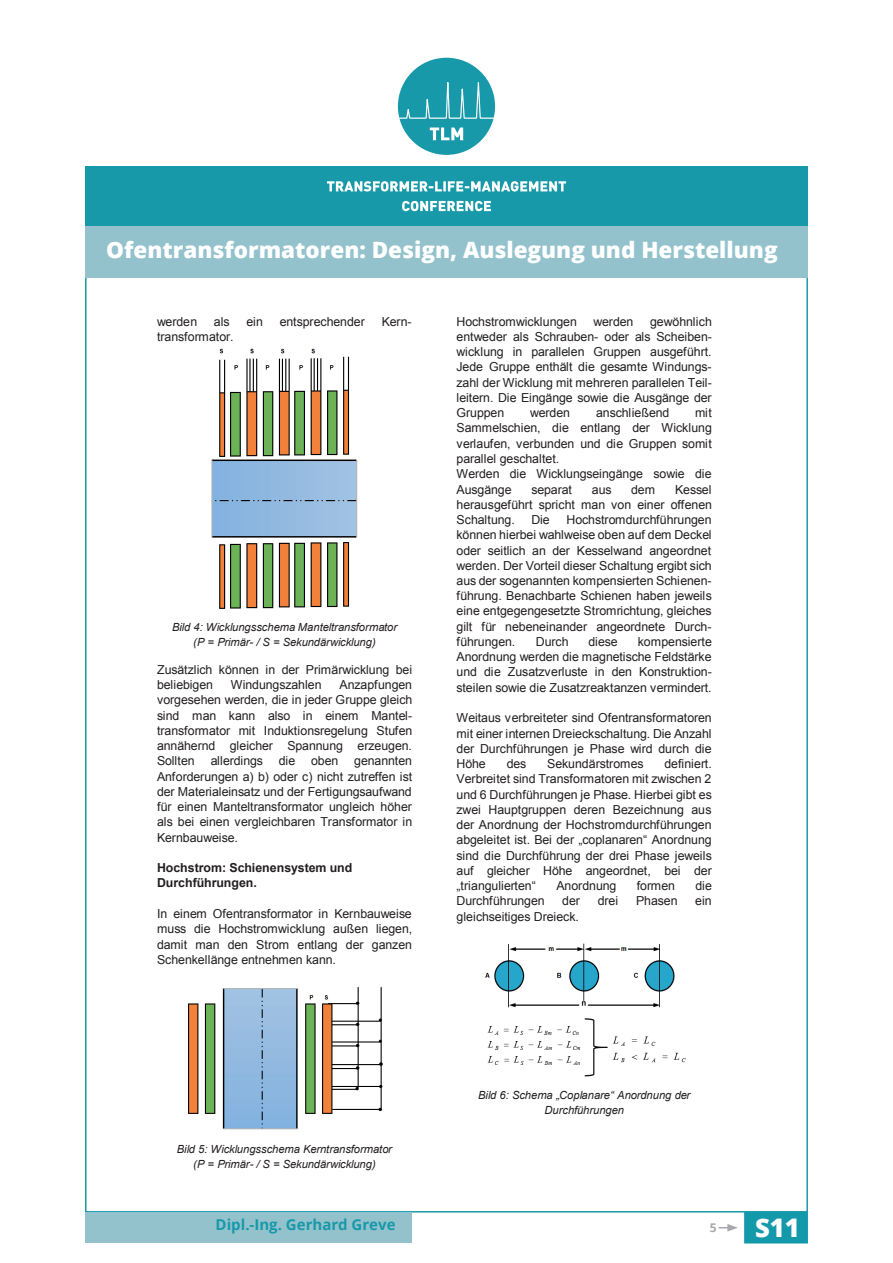
<style>
.page{position:relative;width:893px;height:1263px;background:#fff}
.page>*{position:absolute;margin:0;border:0;box-sizing:border-box;transform-origin:0 0}
.t1{font:800 25.65px "Open Sans";color:#fff}
.t2{font:800 22.5px "Open Sans";color:#fff}
.t3{font:700 15px "Open Sans";color:#1899a9}
.t4{font:12.45px/15.3px "Arial";letter-spacing:-.01em;color:#231f20;text-align:justify}
.t5{font:700 12.45px/15.3px "Arial";letter-spacing:-.01em;color:#231f20}
.t6{font:700 12px "Open Sans";color:#a8a9ad}
.t7{font:italic 11.25px/14.7px "Arial";letter-spacing:-.005em;color:#231f20;text-align:center}
</style>
<div class="page">
<div style="left:744px;top:1212px;width:64px;height:31px;background:#1499ab"></div>
<svg style="left:719px;top:1224px;width:19px;height:7px"></svg>
<div style="left:85px;top:1212px;width:327px;height:31px;background:#93c2cd"></div>
<img style="left:211px;top:348px;width:147px;height:261px">
<img style="left:188px;top:987px;width:195px;height:143px">
<img style="left:485px;top:943px;width:201px;height:134px">
<div style="left:85px;top:225px;width:723px;height:53px;background:#93c2cd"></div>
<div style="left:398px;top:58px;width:97px;height:97px;background:#1899a9;border-radius:50%"></div>
<svg style="left:397px;top:82px;width:99px;height:39px"></svg>
<svg style="left:430px;top:128px;width:33px;height:12px"></svg>
<div style="left:85px;top:167px;width:723px;height:59px;background:#1899a9"></div>
<svg style="left:327px;top:181px;width:239px;height:11px"></svg>
<svg style="left:402px;top:201px;width:89px;height:10px"></svg>
<h2 class="t2" style="left:106px;top:233px;width:673px">Ofentransformatoren: Design, Auslegung und Herstellung</h2>
<p class="t4" style="left:157px;top:314px;width:42px">werden</p>
<p class="t4" style="left:214px;top:314px;width:17px">als</p>
<p class="t4" style="left:246px;top:314px;width:18px">ein</p>
<p class="t4" style="left:280px;top:314px;width:87px">entsprechender</p>
<p class="t4" style="left:382px;top:314px;width:32px">Kern-</p>
<p class="t4" style="left:157px;top:329px;width:78px">transformator.</p>
<p class="t7" style="left:172px;top:620px;width:226px">Bild 4: Wicklungsschema Manteltransformator (P = Primär- / S = Sekundärwicklung)</p>
<p class="t4" style="left:157px;top:662px;width:257px">Zusätzlich können in der Primärwicklung bei beliebigen</p>
<p class="t4" style="left:157px;top:677px;width:257px;text-indent:182px">Anzapfungen vorgesehen werden, die in jeder Gruppe gleich sind man kann also in einem Mantel&shy;transformator mit Induktionsregelung Stufen annähernd gleicher Spannung erzeugen.<br>Sollten</p>
<p class="t4" style="left:231px;top:677px;width:92px">Windungszahlen</p>
<p class="t4" style="left:211px;top:753px;width:54px">allerdings</p>
<p class="t4" style="left:279px;top:753px;width:18px">die</p>
<p class="t4" style="left:311px;top:753px;width:29px">oben</p>
<p class="t4" style="left:157px;top:753px;width:257px;text-indent:197px">genannten Anforderungen a) b) oder c) nicht zutreffen ist der Materialeinsatz und der Fertigungsaufwand für einen Manteltransformator ungleich höher als bei einen vergleichbaren Transformator in Kernbauweise.</p>
<p class="t5" style="left:157px;top:860px;width:197px">Hochstrom: Schienensystem und<br>Durchführungen.</p>
<p class="t4" style="left:157px;top:906px;width:257px">In einem Ofentransformator in Kernbauweise muss die Hochstromwicklung außen liegen, damit man den Strom entlang der ganzen Schenkellänge entnehmen kann.</p>
<p class="t4" style="left:457px;top:314px;width:257px;text-indent:194px">gewöhnlich entweder als Schrauben- oder als Scheiben&shy;wicklung in parallelen Gruppen ausgeführt.<br>Jede Gruppe enthält die gesamte Windungs&shy;zahl der Wicklung mit mehreren parallelen Teil&shy;leitern. Die Eingänge sowie die Ausgänge der Gruppen</p>
<p class="t4" style="left:457px;top:314px;width:122px">Hochstromwicklungen</p>
<p class="t4" style="left:594px;top:314px;width:41px">werden</p>
<p class="t4" style="left:530px;top:405px;width:41px">werden</p>
<p class="t4" style="left:596px;top:405px;width:75px">anschließend</p>
<p class="t4" style="left:457px;top:405px;width:257px;text-align:left;text-indent:238px">mit<br>Sammelschien, die entlang der Wicklung verlaufen, verbunden und die Gruppen somit parallel geschaltet.<br>Werden die Wicklungseingänge sowie die<br>Ausgänge</p>
<p class="t4" style="left:457px;top:482px;width:257px;text-indent:218px">Kessel herausgeführt spricht man von einer offenen Schaltung.</p>
<p class="t4" style="left:531px;top:482px;width:42px">separat</p>
<p class="t4" style="left:592px;top:482px;width:21px">aus</p>
<p class="t4" style="left:631px;top:482px;width:25px">dem</p>
<p class="t4" style="left:457px;top:512px;width:257px;text-indent:110px">Hochstromdurchführungen können hierbei wahlweise oben auf dem Deckel oder seitlich an der Kesselwand angeordnet werden. Der Vorteil dieser Schaltung ergibt sich aus der sogenannten kompensierten Schienen&shy;führung. Benachbarte Schienen haben jeweils eine entgegengesetzte Stromrichtung, gleiches gilt für nebeneinander angeordnete Durch&shy;führungen.</p>
<p class="t4" style="left:532px;top:512px;width:20px">Die</p>
<p class="t4" style="left:457px;top:634px;width:257px;text-indent:181px">kompensierte Anordnung werden die magnetische Feldstärke und die Zusatzverluste in den Konstruktion&shy;steilen sowie die Zusatzreaktanzen vermindert.</p>
<p class="t4" style="left:457px;top:710px;width:257px">Weitaus verbreiteter sind Ofentransformatoren mit einer internen Dreieckschaltung. Die Anzahl der Durchführungen je Phase wird durch die Höhe</p>
<p class="t4" style="left:536px;top:634px;width:34px">Durch</p>
<p class="t4" style="left:589px;top:634px;width:30px">diese</p>
<p class="t4" style="left:457px;top:756px;width:257px;text-indent:208px">definiert.<br>Verbreitet sind Transformatoren mit zwischen 2 und 6 Durchführungen je Phase. Hierbei gibt es zwei Hauptgruppen deren Bezeichnung aus der Anordnung der Hochstromdurchführungen abgeleitet ist. Bei der „coplanaren“ Anordnung sind die Durchführung der drei Phase jeweils auf gleicher Höhe angeordnet, bei der „triangulierten“</p>
<p class="t4" style="left:507px;top:756px;width:21px">des</p>
<p class="t4" style="left:547px;top:756px;width:98px">Sekundärstromes</p>
<p class="t4" style="left:556px;top:878px;width:61px">Anordnung</p>
<p class="t4" style="left:637px;top:878px;width:40px">formen</p>
<p class="t4" style="left:695px;top:878px;width:18px">die</p>
<p class="t4" style="left:457px;top:893px;width:90px">Durchführungen</p>
<p class="t4" style="left:562px;top:893px;width:19px">der</p>
<p class="t4" style="left:598px;top:893px;width:22px">drei</p>
<p class="t4" style="left:636px;top:893px;width:43px">Phasen</p>
<p class="t4" style="left:695px;top:893px;width:18px">ein</p>
<p class="t4" style="left:457px;top:909px;width:124px">gleichseitiges Dreieck.</p>
<p class="t7" style="left:177px;top:1142px;width:217px">Bild 5: Wicklungsschema Kerntransformator (P = Primär- / S = Sekundärwicklung)</p>
<p class="t7" style="left:478px;top:1088px;width:214px">Bild 6: Schema „Coplanare“ Anordnung der<br>Durchführungen</p>
<p class="t3" style="left:216px;top:1214px;width:181px">Dipl.-Ing. Gerhard Greve</p>
<p class="t6" style="left:710px;top:1219px;width:8px">5</p>
<h1 class="t1" style="left:755px;top:1208px;width:46px">S11</h1>
</div>
